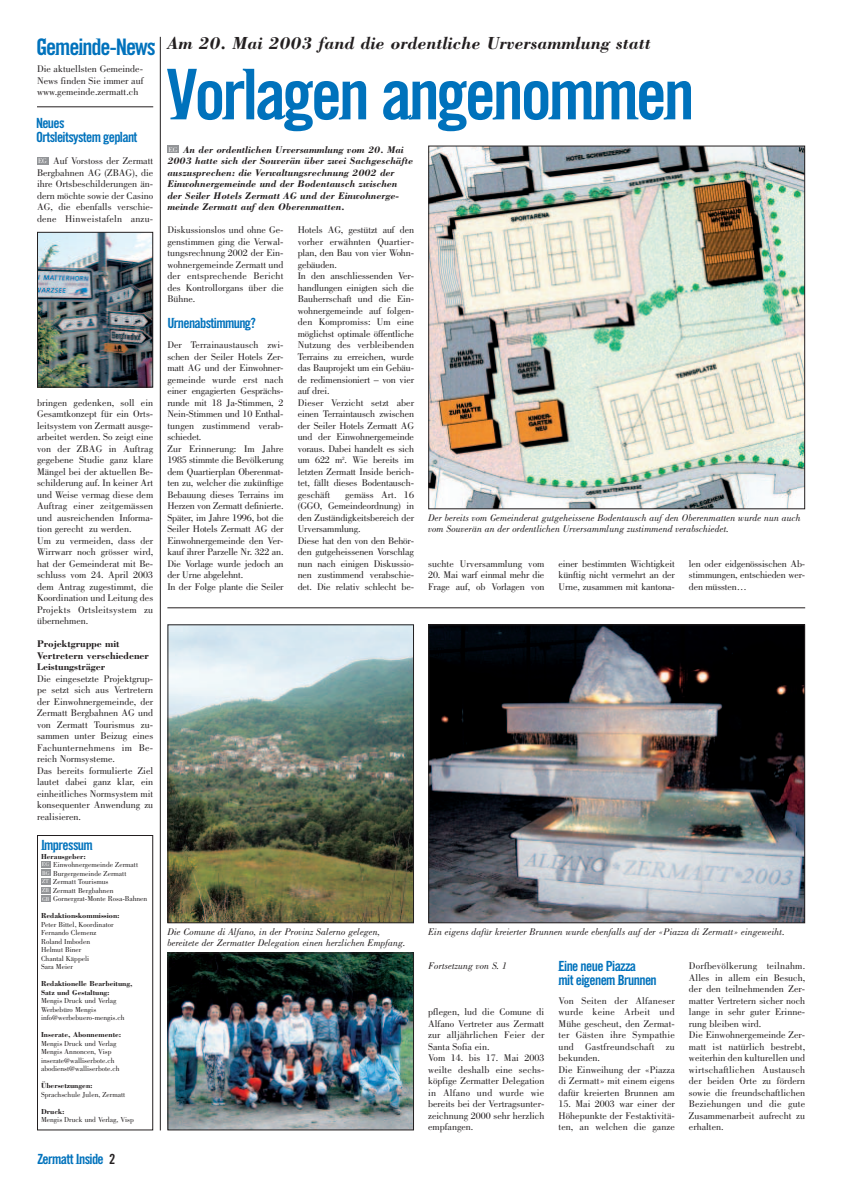
<style>
.page{position:relative;width:842px;height:1191px;background:#fff}
.page>*{position:absolute;margin:0;border:0;box-sizing:border-box;transform-origin:0 0}
.t1{font:70px "Serifedsans";letter-spacing:-.045em;color:#0072bc}
.t2{font:22.8px "Serifedsans";letter-spacing:-.05em;color:#0072bc}
.t3{font:italic 700 18px "Bodoni";color:#231f20}
.t4{font:14px/14px "Serifedsans";letter-spacing:-.045em;color:#0072bc}
.t5{font:10px/11.5px "Bodoni";color:#231f20}
.t6{font:italic 10px/11.5px "Bodoni";color:#231f20}
.t7{font:italic 700 10px/11.5px "Bodoni";color:#231f20}
.t8{font:700 10px/11.5px "Bodoni";color:#231f20}
.t9{font:7.5px/8.5px "Bodoni";color:#231f20}
.t10{font:700 7.5px/8.5px "Bodoni";color:#231f20}
.t11{font:7px "Bodoni";color:#fff}
.t12{font:5.8px/8.5px "Bodoni";color:#fff}
.s1{color:#231f20}
</style>
<div class="page">
<hr style="left:160px;top:37px;width:1px;height:1093px;background:#231f20">
<div style="left:37px;top:157px;width:11px;height:7px;background:#939598"></div>
<div style="left:167px;top:145px;width:12px;height:8px;background:#939598"></div>
<div style="left:37px;top:835px;width:116px;height:295px;border:1px solid #231f20"></div>
<div style="left:41px;top:861px;width:9px;height:7px;background:#939598"></div>
<div style="left:41px;top:869px;width:9px;height:7px;background:#939598"></div>
<div style="left:41px;top:878px;width:9px;height:6px;background:#939598"></div>
<div style="left:41px;top:887px;width:9px;height:6px;background:#939598"></div>
<div style="left:41px;top:895px;width:9px;height:7px;background:#939598"></div>
<hr style="left:37px;top:106px;width:116px;height:1px;background:#231f20">
<img style="left:430px;top:626px;width:373px;height:295px">
<div style="left:428px;top:624px;width:377px;height:299px;border:1px solid #231f20"></div>
<img style="left:169px;top:626px;width:243px;height:295px">
<div style="left:167px;top:624px;width:247px;height:299px;border:1px solid #231f20"></div>
<hr style="left:167px;top:607px;width:638px;height:1px;background:#231f20">
<img style="left:169px;top:954px;width:243px;height:174px">
<div style="left:167px;top:952px;width:247px;height:178px;border:1px solid #231f20"></div>
<img style="left:430px;top:148px;width:373px;height:359px">
<div style="left:428px;top:146px;width:377px;height:363px;border:1px solid #231f20"></div>
<img style="left:39px;top:234px;width:112px;height:152px">
<div style="left:37px;top:232px;width:116px;height:156px;border:1px solid #231f20"></div>
<h2 class="t2" style="left:36px;top:39px;width:121px">Gemeinde-News</h2>
<p class="t5" style="left:37px;top:64px;width:108px;text-align:justify">Die aktuellsten Gemeinde-News finden Sie immer auf www.gemeinde.zermatt.ch</p>
<h3 class="t4" style="left:36px;top:118px;width:103px">Neues<br>Ortsleitsystem geplant</h3>
<p class="t11" style="left:38px;top:158px;width:10px">EG</p>
<p class="t5" style="left:37px;top:156px;width:118px;text-align:justify;text-indent:16px">Auf Vorstoss der Zermatt Bergbahnen AG (ZBAG), die ihre Ortsbeschilderungen än&shy;dern möchte sowie der Casino AG, die ebenfalls verschie&shy;dene Hinweistafeln anzu-</p>
<p class="t5" style="left:37px;top:398px;width:118px">bringen gedenken, soll ein<br>Gesamtkonzept für ein Orts&shy;leitsystem von Zermatt ausge&shy;arbeitet werden. So zeigt eine von der ZBAG in Auftrag gegebene Studie ganz klare<br>Mängel bei der aktuellen Be&shy;schilderung auf. In keiner Art und Weise vermag diese dem<br>Auftrag einer zeitgemässen und ausreichenden Informa&shy;tion gerecht zu werden.<br>Um zu vermeiden, dass der<br>Wirrwarr noch grösser wird, hat der Gemeinderat mit Be&shy;schluss vom 24. April 2003 dem Antrag zugestimmt, die<br>Koordination und Leitung des<br>Projekts Ortsleitsystem zu übernehmen.</p>
<p class="t8" style="left:37px;top:639px;width:114px">Projektgruppe mit<br>Vertretern verschiedener<br>Leistungsträger</p>
<p class="t5" style="left:37px;top:674px;width:118px">Die eingesetzte Projektgrup&shy;pe setzt sich aus Vertretern der Einwohnergemeinde, der<br>Zermatt Bergbahnen AG und von Zermatt Tourismus zu&shy;sammen unter Beizug eines<br>Fachunternehmens im Be&shy;reich Normsysteme.<br>Das bereits formulierte Ziel lautet dabei ganz klar, ein einheitliches Normsystem mit konsequenter Anwendung zu realisieren.</p>
<h3 class="t4" style="left:41px;top:840px;width:53px">Impressum</h3>
<p class="t10" style="left:41px;top:853px;width:46px">Herausgeber:</p>
<p class="t9" style="left:53px;top:861px;width:96px">Einwohnergemeinde Zermatt<br>Burgergemeinde Zermatt<br>Zermatt Tourismus<br>Zermatt Bergbahnen<br>Gornergrat-Monte Rosa-Bahnen</p>
<p class="t10" style="left:41px;top:912px;width:80px">Redaktionskommission:</p>
<p class="t9" style="left:41px;top:921px;width:74px">Peter Bittel, Koordinator<br>Fernando Clemenz<br>Roland Imboden<br>Helmut Biner<br>Chantal Käppeli<br>Sara Meier</p>
<p class="t10" style="left:41px;top:980px;width:93px">Redaktionelle Bearbeitung,<br>Satz und Gestaltung:</p>
<p class="t9" style="left:41px;top:997px;width:85px">Mengis Druck und Verlag<br>Werbebüro Mengis info@werbebuero-mengis.ch</p>
<p class="t10" style="left:41px;top:1031px;width:82px">Inserate, Abonnemente:</p>
<p class="t9" style="left:41px;top:1040px;width:80px">Mengis Druck und Verlag<br>Mengis Annoncen, Visp inserate@walliserbote.ch abodienst@walliserbote.ch</p>
<p class="t10" style="left:41px;top:1082px;width:53px">Übersetzungen:</p>
<p class="t9" style="left:41px;top:1091px;width:86px">Sprachschule Julen, Zermatt</p>
<p class="t10" style="left:41px;top:1108px;width:25px">Druck:</p>
<p class="t9" style="left:41px;top:1116px;width:94px">Mengis Druck und Verlag, Visp</p>
<p class="t12" style="left:42px;top:861px;width:9px">EG<br>BG<br>ZT<br>ZB<br>GB</p>
<h3 class="t4" style="left:37px;top:1154px;width:80px">Zermatt Inside <span class="s1">2</span></h3>
<h3 class="t3" style="left:167px;top:37px;width:485px">Am 20. Mai 2003 fand die ordentliche Urversammlung statt</h3>
<h1 class="t1" style="left:166px;top:70px;width:530px">Vorlagen angenommen</h1>
<p class="t7" style="left:167px;top:145px;width:247px;text-indent:16px">An der ordentlichen Urversammlung vom 20. Mai 2003 hatte sich der Souverän über zwei Sachgeschäfte auszusprechen: die Verwaltungsrechnung 2002 der Einwohnergemeinde und der Bodentausch zwischen der Seiler Hotels Zermatt AG und der Einwohnerge&shy;meinde Zermatt auf den Oberenmatten.</p>
<p class="t11" style="left:168px;top:147px;width:10px">EG</p>
<p class="t5" style="left:167px;top:225px;width:118px;text-align:justify">Diskussionslos und ohne Ge&shy;genstimmen ging die Verwal&shy;tungsrechnung 2002 der Ein&shy;wohnergemeinde Zermatt und der entsprechende Bericht des Kontrollorgans über die Bühne.</p>
<h3 class="t4" style="left:167px;top:317px;width:90px">Urnenabstimmung?</h3>
<p class="t5" style="left:167px;top:340px;width:118px">Der Terrainaustausch zwi&shy;schen der Seiler Hotels Zer&shy;matt AG und der Einwohner&shy;gemeinde wurde erst nach einer engagierten Gesprächs&shy;runde mit 18 Ja-Stimmen, 2<br>Nein-Stimmen und 10 Enthal&shy;tungen zustimmend verab&shy;schiedet.<br>Zur Erinnerung: Im Jahre<br>1985 stimmte die Bevölkerung dem Quartierplan Oberenmat&shy;ten zu, welcher die zukünftige<br>Bebauung dieses Terrains im<br>Herzen von Zermatt definierte.<br>Später, im Jahre 1996, bot die<br>Seiler Hotels Zermatt AG der<br>Einwohnergemeinde den Ver&shy;kauf ihrer Parzelle Nr. 322 an.<br>Die Vorlage wurde jedoch an der Urne abgelehnt.<br>In der Folge plante die Seiler</p>
<p class="t5" style="left:298px;top:225px;width:118px">Hotels AG, gestützt auf den vorher erwähnten Quartier&shy;plan, den Bau von vier Wohn&shy;gebäuden.<br>In den anschliessenden Ver&shy;handlungen einigten sich die<br>Bauherrschaft und die Ein&shy;wohnergemeinde auf folgen&shy;den Kompromiss: Um eine möglichst optimale öffentliche<br>Nutzung des verbleibenden<br>Terrains zu erreichen, wurde das Bauprojekt um ein Gebäu&shy;de redimensioniert – von vier auf drei.<br>Dieser Verzicht setzt aber einen Terraintausch zwischen der Seiler Hotels Zermatt AG und der Einwohnergemeinde voraus. Dabei handelt es sich um 622 m<sup>2</sup>. Wie bereits im letzten Zermatt Inside berich&shy;tet, fällt dieses Bodentausch&shy;geschäft</p>
<p class="t5" style="left:298px;top:490px;width:118px;text-indent:47px">gemäss Art. 16 (GGO, Gemeindeordnung) in den Zuständigkeitsbereich der<br>Urversammlung.<br>Diese hat den von den Behör&shy;den gutgeheissenen Vorschlag nun nach einigen Diskussio&shy;nen zustimmend verabschie&shy;det. Die relativ schlecht be-</p>
<p class="t6" style="left:428px;top:513px;width:374px">Der bereits vom Gemeinderat gutgeheissene Bodentausch auf den Oberenmatten wurde nun auch vom Souverän an der ordentlichen Urversammlung zustimmend verabschiedet.</p>
<p class="t5" style="left:428px;top:559px;width:118px">suchte Urversammlung vom</p>
<p class="t5" style="left:428px;top:570px;width:118px">20. Mai warf einmal mehr die<br>Frage auf, ob Vorlagen von</p>
<p class="t5" style="left:559px;top:559px;width:118px;text-align:justify">einer bestimmten Wichtigkeit künftig nicht vermehrt an der Urne, zusammen mit kantona-</p>
<p class="t5" style="left:689px;top:559px;width:118px;text-align:justify">len oder eidgenössischen Ab&shy;stimmungen, entschieden wer&shy;den müssten…</p>
<p class="t6" style="left:167px;top:927px;width:214px">Die Comune di Alfano, in der Provinz Salerno gelegen,</p>
<p class="t6" style="left:428px;top:927px;width:358px">Ein eigens dafür kreierter Brunnen wurde ebenfalls auf der «Piazza di Zermatt» eingeweiht.</p>
<p class="t6" style="left:167px;top:938px;width:240px">bereitete der Zermatter Delegation einen herzlichen Empfang.</p>
<p class="t6" style="left:428px;top:961px;width:81px">Fortsetzung von S. 1</p>
<h3 class="t4" style="left:559px;top:960px;width:100px">Eine neue Piazza<br>mit eigenem Brunnen</h3>
<p class="t5" style="left:559px;top:996px;width:118px">Von Seiten der Alfaneser wurde keine Arbeit und<br>Mühe gescheut, den Zermat&shy;ter Gästen ihre Sympathie und Gastfreundschaft zu bekunden.<br>Die Einweihung der «Piazza di Zermatt» mit einem eigens dafür kreierten Brunnen am</p>
<p class="t5" style="left:559px;top:1099px;width:118px;text-align:justify">15. Mai 2003 war einer der Höhepunkte der Festaktivitä&shy;ten, an welchen die ganze</p>
<p class="t5" style="left:689px;top:961px;width:118px">Dorfbevölkerung teilnahm.<br>Alles in allem ein Besuch, der den teilnehmenden Zer&shy;matter Vertretern sicher noch lange in sehr guter Erinne&shy;rung bleiben wird.<br>Die Einwohnergemeinde Zer&shy;matt ist natürlich bestrebt, weiterhin den kulturellen und wirtschaftlichen Austausch der beiden Orte zu fördern sowie die freundschaftlichen<br>Beziehungen und die gute<br>Zusammenarbeit aufrecht zu erhalten.</p>
<p class="t5" style="left:428px;top:1007px;width:118px">pflegen, lud die Comune di<br>Alfano Vertreter aus Zermatt zur alljährlichen Feier der<br>Santa Sofia ein.<br>Vom 14. bis 17. Mai 2003 weilte deshalb eine sechs&shy;köpfige Zermatter Delegation in Alfano und wurde wie bereits bei der Vertragsunter&shy;zeichnung 2000 sehr herzlich empfangen.</p>
</div>
